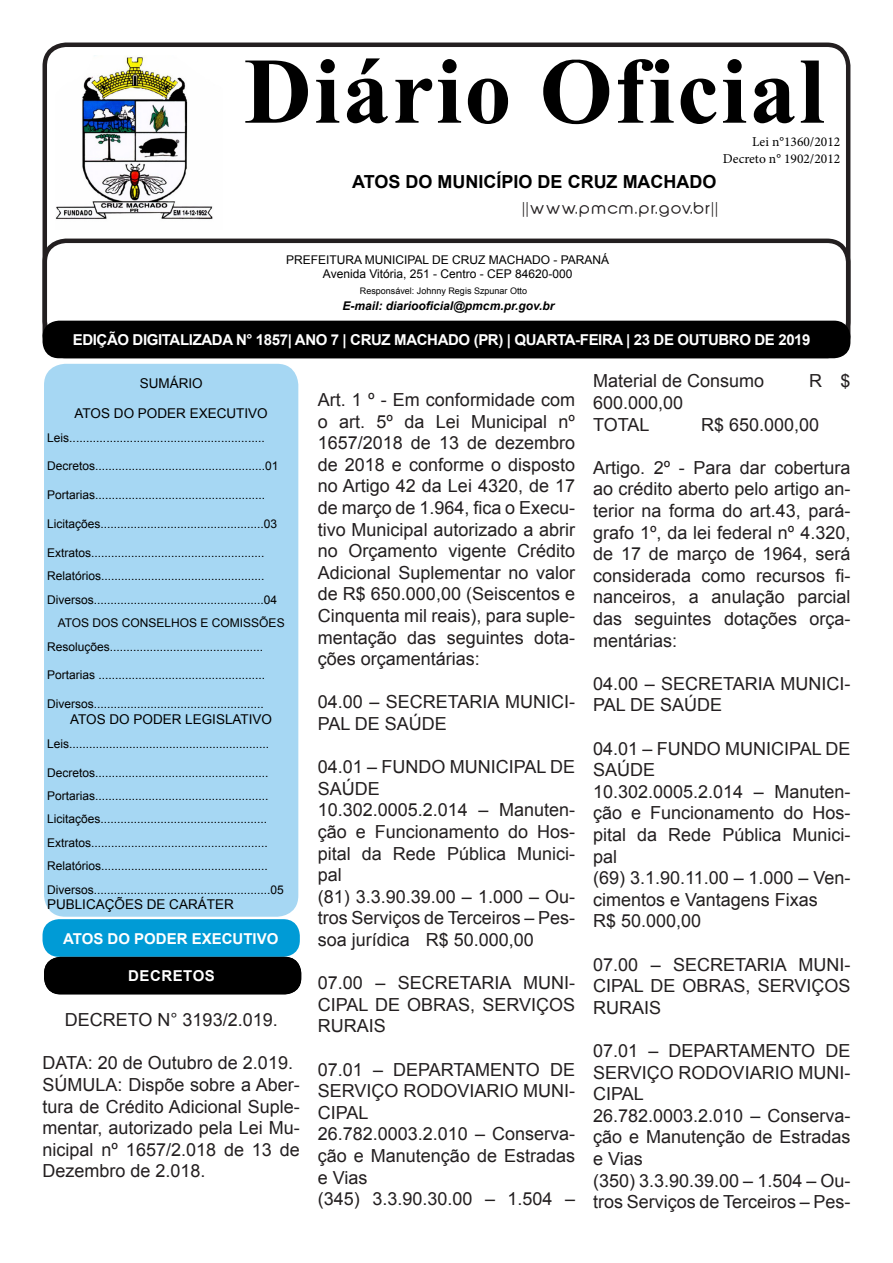
<style>
.page{position:relative;width:893px;height:1263px;background:#fff}
.page>*{position:absolute;margin:0;border:0;box-sizing:border-box;transform-origin:0 0}
.t1{font:700 93.9px "Times New Roman";letter-spacing:.025em;color:#000}
.t2{font:18px/21.6px "Arial";color:#231f20;text-align:justify}
.t3{font:700 18px "Arial";color:#000}
.t4{font:700 15px "Arial";letter-spacing:-.025em;color:#fff}
.t5{font:15px "Abeatby Kai";letter-spacing:.1em;color:#231f20;scale:1.06 1}
.t6{font:700 15px "Arial";color:#fff}
.t7{font:700 15px "Arial";letter-spacing:.035em;color:#fff}
.t8{font:13.5px "Arial";color:#000}
.t9{font:13.5px "Minion Pro";color:#000}
.t10{font:12px "Arial";color:#000}
.t11{font:italic 700 12px "Arial";color:#000}
.t12{font:9px "Arial";color:#000}
</style>
<div class="page">
<div style="left:43px;top:43px;width:807px;height:301px;border:4px solid #231f20;border-radius:21px"></div>
<div style="left:43px;top:239px;width:807px;height:119px;border:4px solid #231f20;border-radius:21px"></div>
<div style="left:44px;top:364px;width:254px;height:553px;background:#a6d7f3;border-radius:21px"></div>
<div style="left:43px;top:321px;width:807px;height:37px;background:#000;border-radius:16px"></div>
<img style="left:55px;top:55px;width:158px;height:165px">
<div style="left:43px;top:919px;width:257px;height:38px;background:#009bd6;border-radius:16px"></div>
<div style="left:44px;top:957px;width:257px;height:37px;background:#000"></div>
<p class="t1" style="left:244px;top:24px;width:582px">Diário Oficial</p>
<p class="t9" style="left:752px;top:133px;width:90px">Lei n°1360/2012</p>
<p class="t9" style="left:723px;top:149px;width:119px">Decreto n° 1902/2012</p>
<p class="t3" style="left:352px;top:169px;width:366px">ATOS DO MUNICÍPIO DE CRUZ MACHADO</p>
<p class="t5" style="left:523px;top:202px;width:186px">||www.pmcm.pr.gov.br||</p>
<p class="t10" style="left:286px;top:251px;width:325px">PREFEITURA MUNICIPAL DE CRUZ MACHADO - PARANÁ</p>
<p class="t10" style="left:323px;top:266px;width:251px">Avenida Vitória, 251 - Centro - CEP 84620-000</p>
<p class="t11" style="left:343px;top:298px;width:213px">E-mail: diariooficial@pmcm.pr.gov.br</p>
<p class="t4" style="left:73px;top:329px;width:739px">EDIÇÃO DIGITALIZADA N° 1857| ANO 7 | CRUZ MACHADO (PR) | QUARTA-FEIRA | 23 DE OUTUBRO DE 2019</p>
<p class="t8" style="left:140px;top:374px;width:65px">SUMÁRIO</p>
<p class="t8" style="left:75px;top:404px;width:195px">ATOS DO PODER EXECUTIVO</p>
<p class="t10" style="left:47px;top:429px;width:219px">Leis..........................................................</p>
<p class="t10" style="left:47px;top:458px;width:233px">Decretos...................................................01</p>
<p class="t10" style="left:47px;top:487px;width:220px">Portarias...................................................</p>
<p class="t10" style="left:47px;top:516px;width:232px">Licitações.................................................03</p>
<p class="t10" style="left:47px;top:544px;width:219px">Extratos....................................................</p>
<p class="t10" style="left:47px;top:568px;width:219px">Relatórios.................................................</p>
<p class="t10" style="left:47px;top:591px;width:232px">Diversos...................................................04</p>
<p class="t10" style="left:58px;top:615px;width:228px">ATOS DOS CONSELHOS E COMISSÕES</p>
<p class="t10" style="left:47px;top:638px;width:218px">Resoluções..............................................</p>
<p class="t10" style="left:47px;top:667px;width:220px">Portarias ..................................................</p>
<p class="t10" style="left:47px;top:696px;width:218px">Diversos...................................................</p>
<p class="t8" style="left:70px;top:710px;width:203px">ATOS DO PODER LEGISLATIVO</p>
<p class="t10" style="left:47px;top:735px;width:224px">Leis............................................................</p>
<p class="t10" style="left:47px;top:764px;width:223px">Decretos....................................................</p>
<p class="t10" style="left:47px;top:787px;width:223px">Portarias....................................................</p>
<p class="t10" style="left:47px;top:811px;width:222px">Licitações..................................................</p>
<p class="t10" style="left:47px;top:834px;width:222px">Extratos.....................................................</p>
<p class="t10" style="left:47px;top:858px;width:222px">Relatórios..................................................</p>
<p class="t10" style="left:47px;top:881px;width:238px">Diversos.....................................................05</p>
<p class="t8" style="left:47px;top:894px;width:188px">PUBLICAÇÕES DE CARÁTER</p>
<p class="t12" style="left:360px;top:284px;width:169px">Responsável: Johnny Regis Szpunar Otto</p>
<p class="t2" style="left:593px;top:370px;width:173px">Material de Consumo</p>
<p class="t2" style="left:809px;top:370px;width:43px">R $</p>
<p class="t2" style="left:593px;top:392px;width:92px">600.000,00</p>
<p class="t2" style="left:593px;top:413px;width:58px">TOTAL</p>
<p class="t2" style="left:701px;top:413px;width:120px">R$ 650.000,00</p>
<p class="t2" style="left:593px;top:456px;width:259px">Artigo. 2º - Para dar cobertura ao crédito aberto pelo artigo an&shy;terior na forma do art.43, pará&shy;grafo 1º, da lei federal nº 4.320, de 17 de março de 1964, será considerada como recursos fi&shy;nanceiros, a anulação parcial das seguintes dotações orça&shy;mentárias:</p>
<p class="t2" style="left:593px;top:672px;width:259px">04.00 – SECRETARIA MUNICI-<br>PAL DE SAÚDE</p>
<p class="t2" style="left:593px;top:737px;width:259px">04.01 – FUNDO MUNICIPAL DE<br>SAÚDE</p>
<p class="t2" style="left:593px;top:780px;width:259px">10.302.0005.2.014 – Manuten&shy;ção e Funcionamento do Hos&shy;pital da Rede Pública Munici&shy;pal</p>
<p class="t2" style="left:593px;top:867px;width:259px;text-align:left">(69) 3.1.90.11.00 – 1.000 – Ven&shy;cimentos e Vantagens Fixas<br>R$ 50.000,00</p>
<p class="t2" style="left:593px;top:953px;width:259px">07.00 – SECRETARIA MUNI-CIPAL DE OBRAS, SERVIÇOS RURAIS</p>
<p class="t2" style="left:593px;top:1040px;width:259px">07.01 – DEPARTAMENTO DE SERVIÇO RODOVIARIO MUNI-CIPAL</p>
<p class="t2" style="left:593px;top:1104px;width:259px">26.782.0003.2.010 – Conserva&shy;ção e Manutenção de Estradas e Vias</p>
<p class="t2" style="left:593px;top:1169px;width:259px">(350) 3.3.90.39.00 – 1.504 – Ou&shy;tros Serviços de Terceiros – Pes-</p>
<p class="t2" style="left:318px;top:389px;width:259px">Art. 1 º - Em conformidade com o art. 5º da Lei Municipal nº 1657/2018 de 13 de dezembro de 2018 e conforme o disposto no Artigo 42 da Lei 4320, de 17 de março de 1.964, fica o Execu&shy;tivo Municipal autorizado a abrir no Orçamento vigente Crédito Adicional Suplementar no valor de R$ 650.000,00 (Seiscentos e Cinquenta mil reais), para suple&shy;mentação das seguintes dota&shy;ções orçamentárias:</p>
<p class="t2" style="left:318px;top:691px;width:259px">04.00 – SECRETARIA MUNICI-<br>PAL DE SAÚDE</p>
<p class="t2" style="left:318px;top:756px;width:259px">04.01 – FUNDO MUNICIPAL DE<br>SAÚDE</p>
<p class="t2" style="left:318px;top:799px;width:259px">10.302.0005.2.014 – Manuten&shy;ção e Funcionamento do Hos&shy;pital da Rede Pública Munici&shy;pal</p>
<p class="t2" style="left:318px;top:885px;width:259px">(81) 3.3.90.39.00 – 1.000 – Ou&shy;tros Serviços de Terceiros – Pes&shy;soa jurídica R$ 50.000,00</p>
<p class="t2" style="left:318px;top:972px;width:259px">07.00 – SECRETARIA MUNI-CIPAL DE OBRAS, SERVIÇOS RURAIS</p>
<p class="t2" style="left:318px;top:1058px;width:259px">07.01 – DEPARTAMENTO DE SERVIÇO RODOVIARIO MUNI-CIPAL</p>
<p class="t2" style="left:318px;top:1123px;width:259px">26.782.0003.2.010 – Conserva&shy;ção e Manutenção de Estradas e Vias</p>
<p class="t2" style="left:318px;top:1188px;width:259px">(345) 3.3.90.30.00 – 1.504 –</p>
<p class="t6" style="left:63px;top:928px;width:217px">ATOS DO PODER EXECUTIVO</p>
<p class="t7" style="left:128px;top:965px;width:88px">DECRETOS</p>
<p class="t2" style="left:65px;top:1009px;width:214px">DECRETO N° 3193/2.019.</p>
<p class="t2" style="left:43px;top:1052px;width:252px">DATA: 20 de Outubro de 2.019.</p>
<p class="t2" style="left:43px;top:1074px;width:259px">SÚMULA: Dispõe sobre a Aber&shy;tura de Crédito Adicional Suple&shy;mentar, autorizado pela Lei Mu&shy;nicipal nº 1657/2.018 de 13 de Dezembro de 2.018.</p>
</div>
